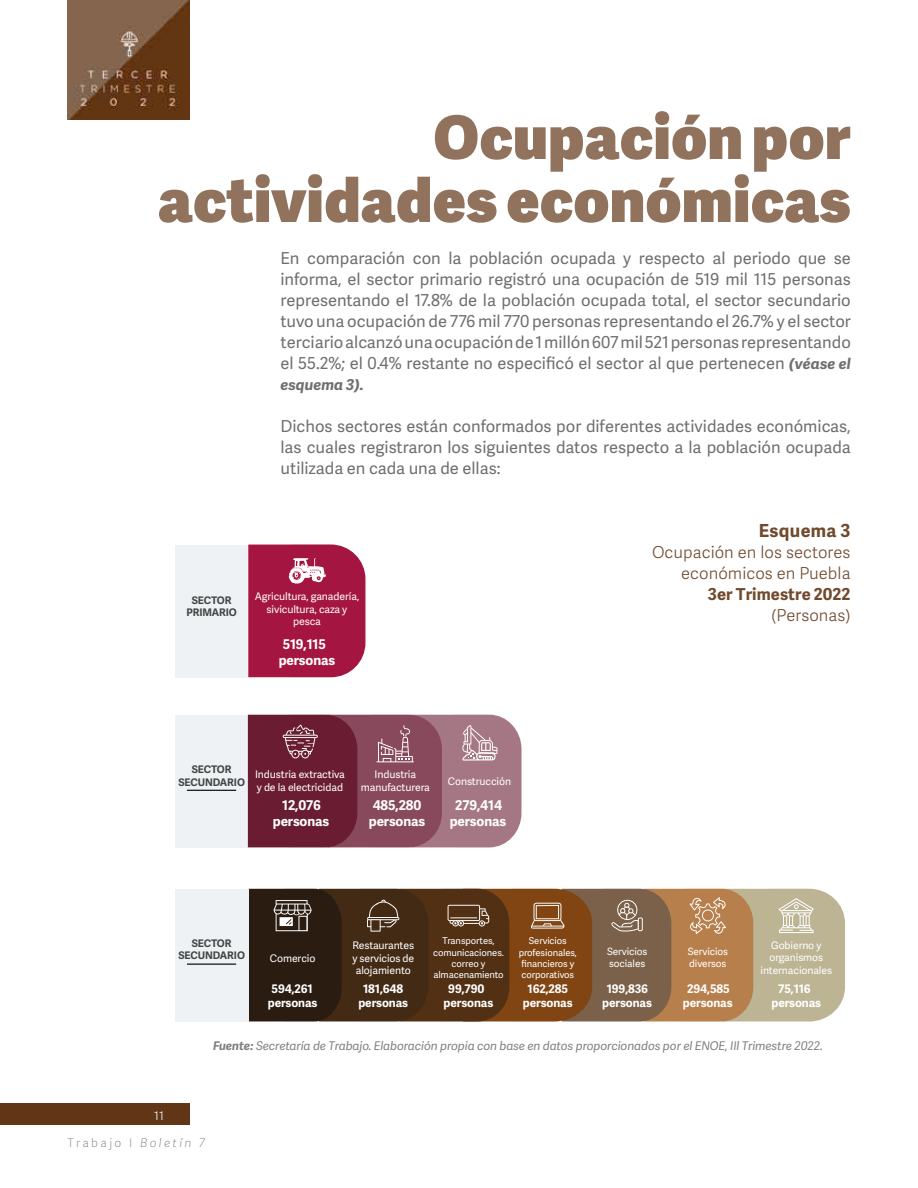
<style>
.page{position:relative;width:918px;height:1188px;background:#fff}
.page>*{position:absolute;margin:0;border:0;box-sizing:border-box;transform-origin:0 0}
.t1{font:800 60px/63px "Adelle Sans";letter-spacing:.01em;color:#90725d;text-align:right}
.t2{font:700 18px "Adelle Sans";letter-spacing:.02em;color:#714a2e}
.t3{font:16.5px/21px "Adelle Sans";color:#706f6f;text-align:justify}
.t4{font:300 16.5px/21px "Adelle Sans";letter-spacing:.005em;color:#714a2e;text-align:right}
.t5{font:700 16.5px "Adelle Sans";letter-spacing:.005em;color:#714a2e}
.t6{font:italic 700 15px "Adelle Sans";color:#706f6f}
.t7{font:700 13.5px/16.2px "Adelle Sans";letter-spacing:-.01em;color:#fff}
.t8{font:italic 12px "Adelle Sans";letter-spacing:-.01em;color:#818080}
.t9{font:100 12px "Adelle Sans";letter-spacing:.2em;color:#808080}
.t10{font:300 12px "Adelle Sans";color:#fff}
.t11{font:700 11.85px/14.2px "Adelle Sans";letter-spacing:-.01em;color:#fff;text-align:center}
.t12{font:10.5px/12.6px "Adelle Sans";letter-spacing:-.01em;color:#fff;text-align:center}
.t13{font:700 10.5px/12.6px "Adelle Sans";letter-spacing:-.01em;color:#444545;text-align:center}
.t14{font:10.35px/12.5px "Adelle Sans";letter-spacing:-.01em;color:#fff;text-align:center}
.t15{font:10.05px/12px "Adelle Sans";letter-spacing:-.01em;color:#fff}
.t16{font:9.45px/11.2px "Adelle Sans";letter-spacing:-.01em;color:#fff;text-align:center}
.s1{font-weight:700;font-style:italic;font-size:15px}
.s2{font-weight:700}
.s3{font-style:italic}
</style>
<div class="page">
<img style="left:68px;top:0;width:122px;height:120px">
<div style="left:0;top:1104px;width:190px;height:21px;background:#613617"></div>
<div style="left:175px;top:545px;width:73px;height:133px;background:#eef2f4"></div>
<div style="left:175px;top:715px;width:73px;height:133px;background:#eef2f4"></div>
<div style="left:175px;top:889px;width:73px;height:133px;background:#eef2f4"></div>
<svg style="left:248px;top:544px;width:117px;height:133px;background:#aa264e"></svg>
<svg style="left:248px;top:715px;width:274px;height:132px;background:#894c5d"></svg>
<hr style="left:187px;top:790px;width:49px;height:1px;background:#000">
<hr style="left:187px;top:964px;width:49px;height:1px;background:#000">
<svg style="left:248px;top:889px;width:597px;height:133px;background:#785a3c"></svg>
<h1 class="t1" style="left:158px;top:103px;width:694px">Ocupación por actividades económicas</h1>
<p class="t3" style="left:280px;top:247px;width:572px">En comparación con la población ocupada y respecto al periodo que se informa, el sector primario registró una ocupación de 519 mil 115 personas representando el 17.8% de la población ocupada total, el sector secundario tuvo una ocupación de 776 mil 770 personas representando el 26.7% y el sector terciario alcanzó una ocupación de 1 millón 607 mil 521 personas representando el 55.2%; el 0.4% restante no especificó el sector al que pertenecen <span class="s1">(véase el</span></p>
<p class="t6" style="left:281px;top:374px;width:85px">esquema 3).</p>
<p class="t3" style="left:280px;top:415px;width:572px">Dichos sectores están conformados por diferentes actividades económicas, las cuales registraron los siguientes datos respecto a la población ocupada utilizada en cada una de ellas:</p>
<p class="t13" style="left:186px;top:593px;width:52px">SECTOR<br>PRIMARIO</p>
<p class="t12" style="left:255px;top:590px;width:106px">Agricultura, ganadería, sivicultura, caza y pesca</p>
<p class="t7" style="left:279px;top:635px;width:58px">519,115 personas</p>
<p class="t2" style="left:759px;top:517px;width:93px">Esquema 3</p>
<p class="t4" style="left:652px;top:541px;width:200px">Ocupación en los sectores económicos en Puebla</p>
<p class="t5" style="left:708px;top:582px;width:144px">3er Trimestre 2022</p>
<p class="t4" style="left:771px;top:604px;width:81px">(Personas)</p>
<p class="t13" style="left:178px;top:763px;width:68px">SECTOR<br>SECUNDARIO</p>
<p class="t12" style="left:255px;top:768px;width:91px;text-align:left">Industria extractiva y de la electricidad</p>
<p class="t7" style="left:273px;top:797px;width:58px;text-align:center">12,076 personas</p>
<p class="t12" style="left:361px;top:768px;width:70px">Industria manufacturera</p>
<p class="t7" style="left:369px;top:797px;width:58px">485,280 personas</p>
<p class="t12" style="left:448px;top:774px;width:65px">Construcción</p>
<p class="t7" style="left:450px;top:797px;width:58px;text-align:center">279,414 personas</p>
<p class="t13" style="left:178px;top:936px;width:68px">SECTOR<br>SECUNDARIO</p>
<p class="t16" style="left:519px;top:935px;width:60px">Servicios profesionales, financieros y corporativos</p>
<p class="t15" style="left:607px;top:945px;width:42px">Servicios sociales</p>
<p class="t15" style="left:688px;top:945px;width:42px">Servicios diversos</p>
<p class="t14" style="left:761px;top:939px;width:73px">Gobierno y organismos internacionales</p>
<p class="t11" style="left:771px;top:981px;width:51px">75,116 personas</p>
<p class="t12" style="left:352px;top:939px;width:63px">Restaurantes y servicios de alojamiento</p>
<p class="t16" style="left:433px;top:935px;width:72px">Transportes, comunicaciones. correo y almacenamiento</p>
<p class="t11" style="left:444px;top:981px;width:51px">99,790 personas</p>
<p class="t11" style="left:523px;top:981px;width:51px">162,285 personas</p>
<p class="t11" style="left:602px;top:981px;width:51px">199,836 personas</p>
<p class="t11" style="left:683px;top:981px;width:51px">294,585 personas</p>
<p class="t12" style="left:270px;top:951px;width:47px">Comercio</p>
<p class="t11" style="left:268px;top:981px;width:51px">594,261 personas</p>
<p class="t11" style="left:358px;top:981px;width:51px">181,648 personas</p>
<p class="t10" style="left:154px;top:1108px;width:11px">11</p>
<p class="t8" style="left:213px;top:1037px;width:611px"><span class="s2">Fuente:</span> Secretaría de Trabajo. Elaboración propia con base en datos proporcionados por el ENOE, IIl Trimestre 2022.</p>
<p class="t9" style="left:68px;top:1134px;width:139px">Trabajo I <span class="s3">Boletín 7</span></p>
</div>
